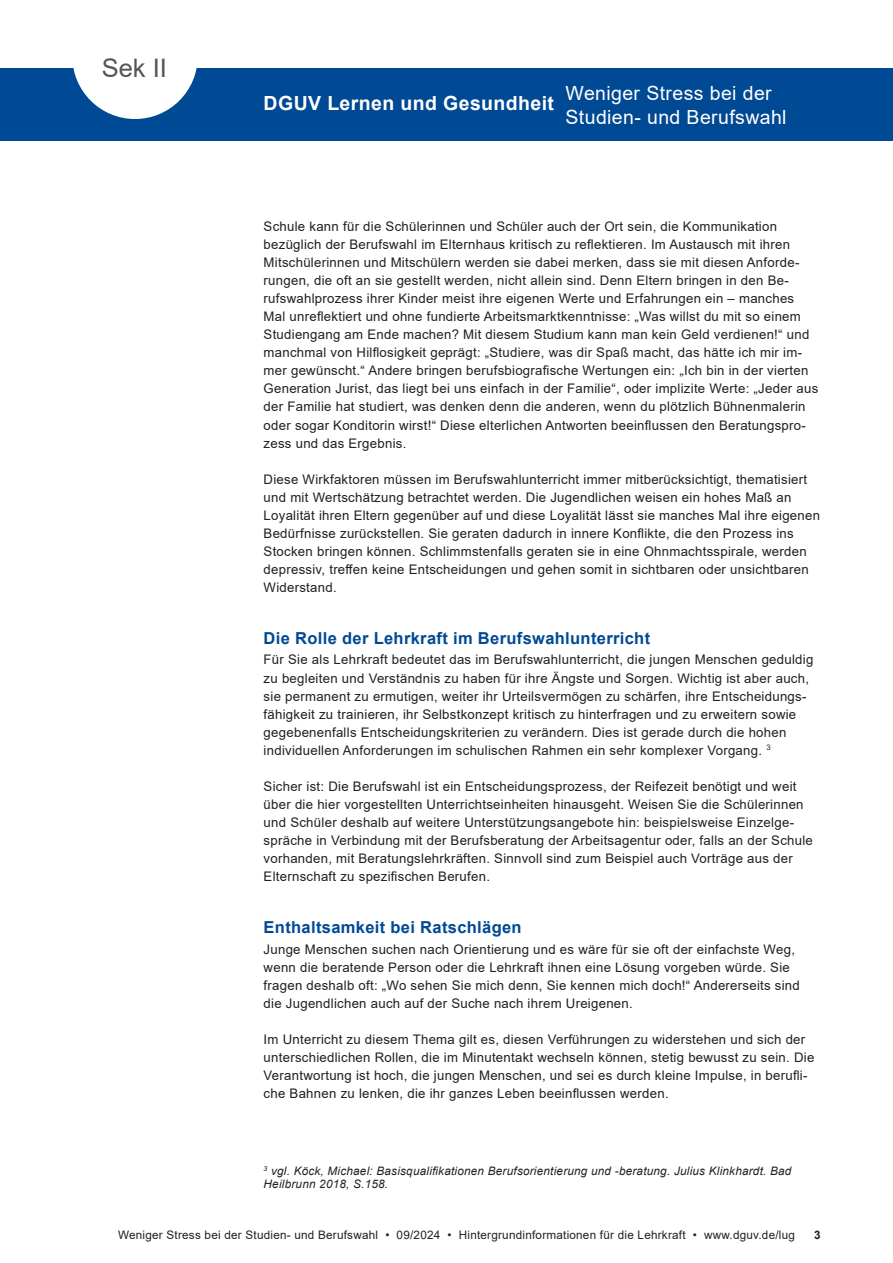
<style>
.page{position:relative;width:893px;height:1263px;background:#fff}
.page>*{position:absolute;margin:0;border:0;box-sizing:border-box;transform-origin:0 0}
.t1{font:25.5px "Arial";color:#555}
.t2{font:19.5px/23.4px "Arial";letter-spacing:.02em;color:#fff}
.t3{font:700 19.5px "Arial";letter-spacing:.02em;color:#fff}
.Zwischenueberschrift{font:700 16.5px "Arial";letter-spacing:.02em;color:#004994}
.Fliesstext{font:13.2px/18px "Arial";letter-spacing:.02em;color:#231f20}
.Quelle{font:italic 11.7px/13.5px "Arial";letter-spacing:.02em;color:#231f20}
.t4{font:11.7px "Arial";letter-spacing:.02em;color:#231f20}
.t5{font:700 11.7px "Arial";color:#231f20}
</style>
<div class="page">
<div style="left:0;top:68px;width:893px;height:72px;background:#004994"></div>
<svg style="left:73px;top:68px;width:124px;height:51px"></svg>
<h1 class="t1" style="left:102px;top:50px;width:67px">Sek II</h1>
<h2 class="t3" style="left:264px;top:89px;width:292px">DGUV Lernen und Gesundheit</h2>
<h2 class="t2" style="left:566px;top:82px;width:223px">Weniger Stress bei der<br>Studien- und Berufswahl</h2>
<p class="Fliesstext" style="left:264px;top:217px;width:556px">Schule kann für die Schülerinnen und Schüler auch der Ort sein, die Kommunikation bezüglich der Berufswahl im Elternhaus kritisch zu reflektieren. Im Austausch mit ihren Mitschülerinnen und Mitschülern werden sie dabei merken, dass sie mit diesen Anforde&shy;rungen, die oft an sie gestellt werden, nicht allein sind. Denn Eltern bringen in den Be&shy;rufswahlprozess ihrer Kinder meist ihre eigenen Werte und Erfahrungen ein – manches Mal unreflektiert und ohne fundierte Arbeitsmarktkenntnisse: „Was willst du mit so einem Studiengang am Ende machen? Mit diesem Studium kann man kein Geld verdienen!“ und manchmal von Hilflosigkeit geprägt: „Studiere, was dir Spaß macht, das hätte ich mir im&shy;mer gewünscht.“ Andere bringen berufsbiografische Wertungen ein: „Ich bin in der vierten Generation Jurist, das liegt bei uns einfach in der Familie“, oder implizite Werte: „Jeder aus der Familie hat studiert, was denken denn die anderen, wenn du plötzlich Bühnenmalerin oder sogar Konditorin wirst!“ Diese elterlichen Antworten beeinflussen den Beratungspro&shy;zess und das Ergebnis.</p>
<p class="Fliesstext" style="left:264px;top:470px;width:558px">Diese Wirkfaktoren müssen im Berufswahlunterricht immer mitberücksichtigt, thematisiert und mit Wertschätzung betrachtet werden. Die Jugendlichen weisen ein hohes Maß an Loyalität ihren Eltern gegenüber auf und diese Loyalität lässt sie manches Mal ihre eigenen Bedürfnisse zurückstellen. Sie geraten dadurch in innere Konflikte, die den Prozess ins Stocken bringen können. Schlimmstenfalls geraten sie in eine Ohnmachtsspirale, werden depressiv, treffen keine Entscheidungen und gehen somit in sichtbaren oder unsichtbaren Widerstand.</p>
<p class="Zwischenueberschrift" style="left:264px;top:626px;width:388px">Die Rolle der Lehrkraft im Berufswahlunterricht</p>
<p class="Fliesstext" style="left:264px;top:651px;width:551px">Für Sie als Lehrkraft bedeutet das im Berufswahlunterricht, die jungen Menschen geduldig zu begleiten und Verständnis zu haben für ihre Ängste und Sorgen. Wichtig ist aber auch, sie permanent zu ermutigen, weiter ihr Urteilsvermögen zu schärfen, ihre Entscheidungs&shy;fähigkeit zu trainieren, ihr Selbstkonzept kritisch zu hinterfragen und zu erweitern sowie gegebenenfalls Entscheidungskriterien zu verändern. Dies ist gerade durch die hohen individuellen Anforderungen im schulischen Rahmen ein sehr komplexer Vorgang. <sup>3</sup></p>
<p class="Fliesstext" style="left:264px;top:777px;width:551px">Sicher ist: Die Berufswahl ist ein Entscheidungsprozess, der Reifezeit benötigt und weit über die hier vorgestellten Unterrichtseinheiten hinausgeht. Weisen Sie die Schülerinnen und Schüler deshalb auf weitere Unterstützungsangebote hin: beispielsweise Einzelge&shy;spräche in Verbindung mit der Berufsberatung der Arbeitsagentur oder, falls an der Schule vorhanden, mit Beratungslehrkräften. Sinnvoll sind zum Beispiel auch Vorträge aus der Elternschaft zu spezifischen Berufen.</p>
<p class="Zwischenueberschrift" style="left:264px;top:915px;width:260px">Enthaltsamkeit bei Ratschlägen</p>
<p class="Fliesstext" style="left:264px;top:940px;width:538px">Junge Menschen suchen nach Orientierung und es wäre für sie oft der einfachste Weg, wenn die beratende Person oder die Lehrkraft ihnen eine Lösung vorgeben würde. Sie fragen deshalb oft: „Wo sehen Sie mich denn, Sie kennen mich doch!“ Andererseits sind die Jugendlichen auch auf der Suche nach ihrem Ureigenen.</p>
<p class="Fliesstext" style="left:264px;top:1030px;width:552px">Im Unterricht zu diesem Thema gilt es, diesen Verführungen zu widerstehen und sich der unterschiedlichen Rollen, die im Minutentakt wechseln können, stetig bewusst zu sein. Die Verantwortung ist hoch, die jungen Menschen, und sei es durch kleine Impulse, in berufli&shy;che Bahnen zu lenken, die ihr ganzes Leben beeinflussen werden.</p>
<p class="Quelle" style="left:264px;top:1164px;width:529px"><sup>3</sup> vgl. Köck, Michael: Basisqualifikationen Berufsorientierung und -beratung. Julius Klinkhardt. Bad<br>Heilbrunn 2018, S.158.</p>
<p class="t4" style="left:118px;top:1227px;width:678px">Weniger Stress bei der Studien- und Berufswahl • 09/2024 • Hintergrundinformationen für die Lehrkraft • www.dguv.de/lug</p>
<p class="t5" style="left:814px;top:1227px;width:8px">3</p>
</div>
